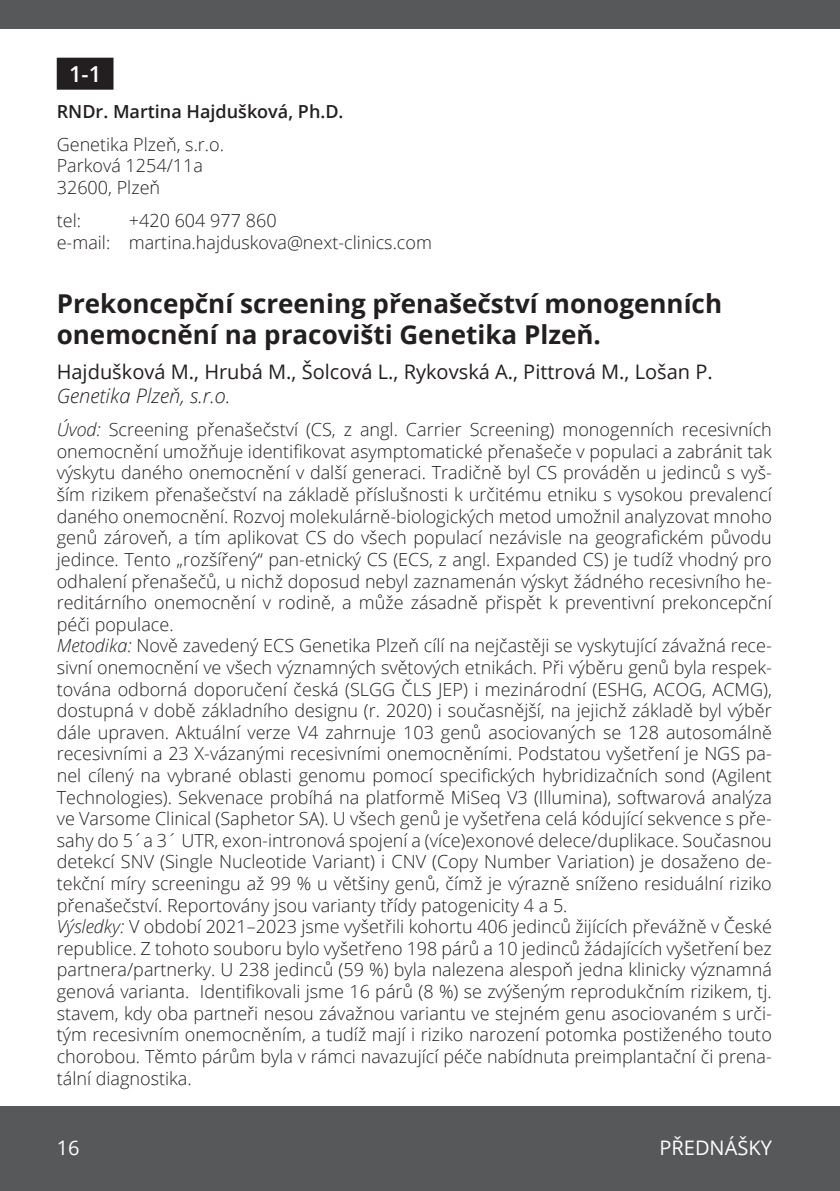
<style>
.page{position:relative;width:840px;height:1191px;background:#fff}
.page>*{position:absolute;margin:0;border:0;box-sizing:border-box;transform-origin:0 0}
.pred-nazev{font:700 26px/31.2px "Open Sans";color:#231f20}
.pred-cislo{font:600 22px "Open Sans";color:#fff}
.pred-autor{font:20px "Open Sans";color:#231f20}
.pred-ustav{font:italic 300 20px "Open Sans";color:#231f20}
.t1{font:20px "Open Sans";color:#fff}
.pred-text{font:300 18px/21.6px "Open Sans";color:#231f20;text-align:justify}
.pred-adr-telmail{font:300 18px "Open Sans";color:#231f20}
.pred-adr-adr{font:300 18px/21.6px "Open Sans";color:#231f20}
.pred-adr-autor{font:600 18px "Open Sans";color:#231f20}
.s1{font-style:italic}
</style>
<div class="page">
<hr style="left:839px;top:1106px;width:1px;height:85px;background:#57585a">
<div style="left:0;top:1106px;width:839px;height:85px;background:#57585a"></div>
<div style="left:0;top:0;width:839px;height:28px;background:#57585a"></div>
<div style="left:57px;top:58px;width:56px;height:32px;background:#231f20"></div>
<p class="pred-cislo" style="left:69px;top:58px;width:34px">1-1</p>
<p class="pred-adr-autor" style="left:57px;top:99px;width:288px">RNDr. Martina Hajdušková, Ph.D.</p>
<p class="pred-adr-adr" style="left:57px;top:133px;width:169px">Genetika Plzeň, s.r.o.<br>Parková 1254/11a<br>32600, Plzeň</p>
<p class="pred-adr-telmail" style="left:57px;top:208px;width:26px">tel:</p>
<p class="pred-adr-telmail" style="left:129px;top:208px;width:149px">+420 604 977 860</p>
<p class="pred-adr-telmail" style="left:57px;top:230px;width:376px">e-mail: martina.hajduskova@next-clinics.com</p>
<p class="pred-nazev" style="left:57px;top:287px;width:666px">Prekoncepční screening přenašečství monogenních onemocnění na pracovišti Genetika Plzeň.</p>
<p class="pred-autor" style="left:57px;top:358px;width:657px">Hajdušková M., Hrubá M., Šolcová L., Rykovská A., Pittrová M., Lošan P.</p>
<p class="pred-ustav" style="left:57px;top:382px;width:175px">Genetika Plzeň, s.r.o.</p>
<p class="pred-text" style="left:57px;top:418px;width:716px"><span class="s1">Úvod:</span> Screening přenašečství (CS, z angl. Carrier Screening) monogenních recesivních onemocnění umožňuje identifikovat asymptomatické přenašeče v populaci a zabránit tak výskytu daného onemocnění v další generaci. Tradičně byl CS prováděn u jedinců s vyš&shy;ším rizikem přenašečství na základě příslušnosti k určitému etniku s vysokou prevalencí daného onemocnění. Rozvoj molekulárně-biologických metod umožnil analyzovat mnoho genů zároveň, a tím aplikovat CS do všech populací nezávisle na geografickém původu jedince. Tento „rozšířený“ pan-etnický CS (ECS, z angl. Expanded CS) je tudíž vhodný pro odhalení přenašečů, u nichž doposud nebyl zaznamenán výskyt žádného recesivního he&shy;reditárního onemocnění v rodině, a může zásadně přispět k preventivní prekoncepční péči populace.</p>
<p class="pred-text" style="left:57px;top:634px;width:716px"><span class="s1">Metodika:</span> Nově zavedený ECS Genetika Plzeň cílí na nejčastěji se vyskytující závažná rece&shy;sivní onemocnění ve všech významných světových etnikách. Při výběru genů byla respek&shy;tována odborná doporučení česká (SLGG ČLS JEP) i mezinárodní (ESHG, ACOG, ACMG), dostupná v době základního designu (r. 2020) i současnější, na jejichž základě byl výběr dále upraven. Aktuální verze V4 zahrnuje 103 genů asociovaných se 128 autosomálně recesivními a 23 X-vázanými recesivními onemocněními. Podstatou vyšetření je NGS pa&shy;nel cílený na vybrané oblasti genomu pomocí specifických hybridizačních sond (Agilent Technologies). Sekvenace probíhá na platformě MiSeq V3 (Illumina), softwarová analýza ve Varsome Clinical (Saphetor SA). U všech genů je vyšetřena celá kódující sekvence s pře&shy;sahy do 5´a 3´ UTR, exon-intronová spojení a (více)exonové delece/duplikace. Současnou detekcí SNV (Single Nucleotide Variant) i CNV (Copy Number Variation) je dosaženo de&shy;tekční míry screeningu až 99 % u většiny genů, čímž je výrazně sníženo residuální riziko přenašečství. Reportovány jsou varianty třídy patogenicity 4 a 5.</p>
<p class="pred-text" style="left:57px;top:915px;width:716px"><span class="s1">Výsledky:</span> V období 2021–2023 jsme vyšetřili kohortu 406 jedinců žijících převážně v České republice. Z tohoto souboru bylo vyšetřeno 198 párů a 10 jedinců žádajících vyšetření bez partnera/partnerky. U 238 jedinců (59 %) byla nalezena alespoň jedna klinicky významná genová varianta. Identifikovali jsme 16 párů (8 %) se zvýšeným reprodukčním rizikem, tj. stavem, kdy oba partneři nesou závažnou variantu ve stejném genu asociovaném s urči&shy;tým recesivním onemocněním, a tudíž mají i riziko narození potomka postiženého touto chorobou. Těmto párům byla v rámci navazující péče nabídnuta preimplantační či prena&shy;tální diagnostika.</p>
<p class="t1" style="left:57px;top:1134px;width:24px">16</p>
<p class="t1" style="left:659px;top:1134px;width:114px">PŘEDNÁŠKY</p>
</div>
